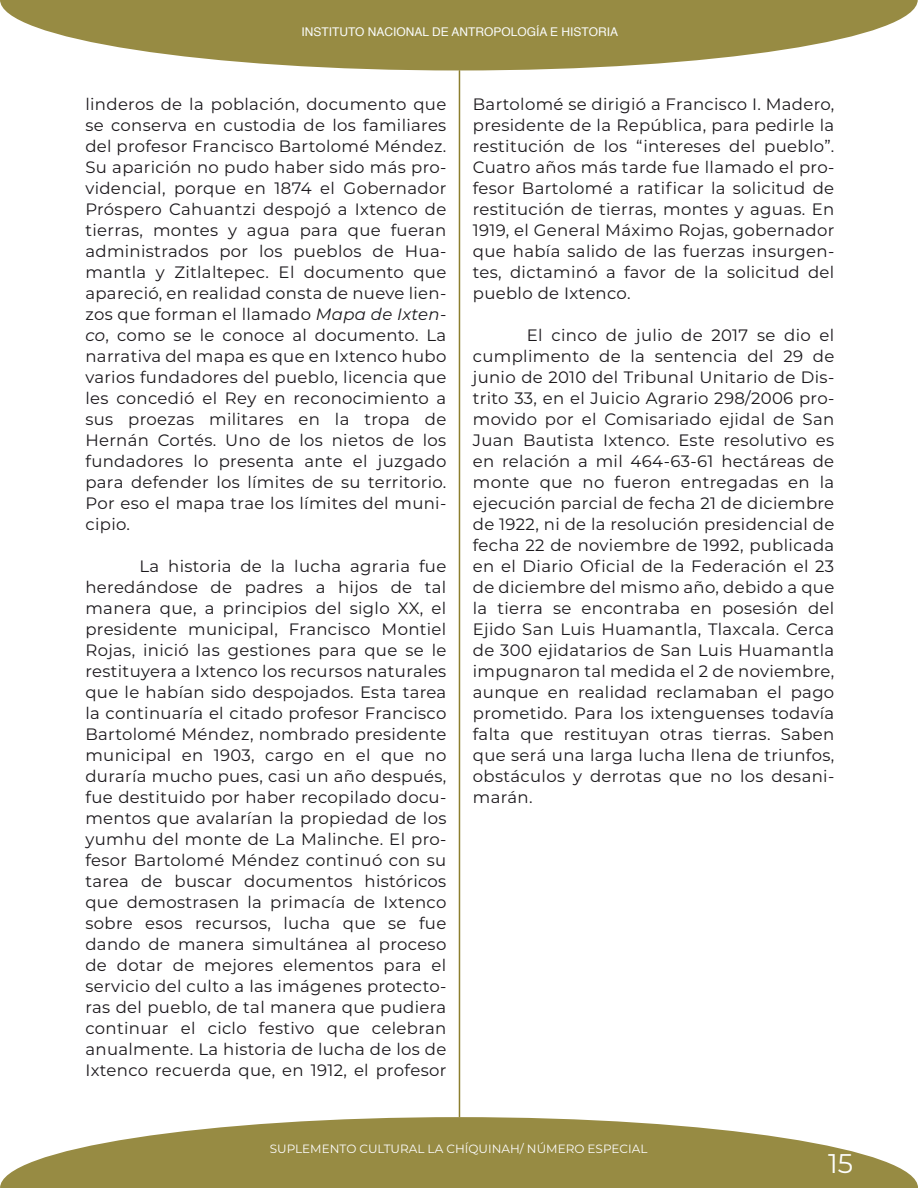
<style>
.page{position:relative;width:918px;height:1188px;background:#fff}
.page>*{position:absolute;margin:0;border:0;box-sizing:border-box;transform-origin:0 0}
.t1{font:27px "Montserrat";color:#fcfdfc}
.t2{font:16.5px/21px "Montserrat";letter-spacing:.02em;color:#1b181c;text-align:justify}
.t3{font:12px "Montserrat";color:#fcfcfc}
.t4{font:12px "Helvetica";color:#f9fbfa}
.s1{font-style:italic}
</style>
<div class="page">
<svg style="left:0;top:1117px;width:918px;height:71px;fill:#978b43"></svg>
<svg style="left:0;top:0;width:918px;height:70px;fill:#978b43"></svg>
<hr style="left:459px;top:70px;width:1px;height:1047px;background:#8c7e2e">
<p class="t4" style="left:302px;top:22px;width:318px">INSTITUTO NACIONAL DE ANTROPOLOGÍA E HISTORIA</p>
<p class="t2" style="left:85px;top:93px;width:362px">linderos de la población, documento que se conserva en custodia de los familiares del profesor Francisco Bartolomé Méndez.<br>Su aparición no pudo haber sido más pro&shy;videncial, porque en 1874 el Gobernador Próspero Cahuantzi despojó a Ixtenco de tierras, montes y agua para que fueran administrados por los pueblos de Hua&shy;mantla y Zitlaltepec. El documento que apareció, en realidad consta de nueve lien&shy;zos que forman el llamado <span class="s1">Mapa de Ixten&shy;co</span>, como se le conoce al documento. La narrativa del mapa es que en Ixtenco hubo varios fundadores del pueblo, licencia que les concedió el Rey en reconocimiento a sus proezas militares en la tropa de Hernán Cortés. Uno de los nietos de los fundadores lo presenta ante el juzgado para defender los límites de su territorio.<br>Por eso el mapa trae los límites del muni&shy;cipio.</p>
<p class="t2" style="left:85px;top:555px;width:362px;text-indent:54px">La historia de la lucha agraria fue heredándose de padres a hijos de tal manera que, a principios del siglo XX, el presidente municipal, Francisco Montiel Rojas, inició las gestiones para que se le restituyera a Ixtenco los recursos naturales que le habían sido despojados. Esta tarea la continuaría el citado profesor Francisco Bartolomé Méndez, nombrado presidente municipal en 1903, cargo en el que no duraría mucho pues, casi un año después, fue destituido por haber recopilado docu&shy;mentos que avalarían la propiedad de los yumhu del monte de La Malinche. El pro&shy;fesor Bartolomé Méndez continuó con su tarea de buscar documentos históricos que demostrasen la primacía de Ixtenco sobre esos recursos, lucha que se fue dando de manera simultánea al proceso de dotar de mejores elementos para el servicio del culto a las imágenes protecto&shy;ras del pueblo, de tal manera que pudiera continuar el ciclo festivo que celebran anualmente. La historia de lucha de los de Ixtenco recuerda que, en 1912, el profesor</p>
<p class="t2" style="left:473px;top:93px;width:363px">Bartolomé se dirigió a Francisco I. Madero, presidente de la República, para pedirle la restitución de los “intereses del pueblo”.<br>Cuatro años más tarde fue llamado el pro&shy;fesor Bartolomé a ratificar la solicitud de restitución de tierras, montes y aguas. En 1919, el General Máximo Rojas, gobernador que había salido de las fuerzas insurgen&shy;tes, dictaminó a favor de la solicitud del pueblo de Ixtenco.</p>
<p class="t2" style="left:473px;top:324px;width:363px;text-indent:54px">El cinco de julio de 2017 se dio el cumplimento de la sentencia del 29 de junio de 2010 del Tribunal Unitario de Dis&shy;trito 33, en el Juicio Agrario 298/2006 pro&shy;movido por el Comisariado ejidal de San Juan Bautista Ixtenco. Este resolutivo es en relación a mil 464-63-61 hectáreas de monte que no fueron entregadas en la ejecución parcial de fecha 21 de diciembre de 1922, ni de la resolución presidencial de fecha 22 de noviembre de 1992, publicada en el Diario Oficial de la Federación el 23 de diciembre del mismo año, debido a que la tierra se encontraba en posesión del Ejido San Luis Huamantla, Tlaxcala. Cerca de 300 ejidatarios de San Luis Huamantla impugnaron tal medida el 2 de noviembre, aunque en realidad reclamaban el pago prometido. Para los ixtenguenses todavía falta que restituyan otras tierras. Saben que será una larga lucha llena de triunfos, obstáculos y derrotas que no los desani&shy;marán.</p>
<p class="t3" style="left:270px;top:1141px;width:379px">SUPLEMENTO CULTURAL LA CHÍQUINAH/ NÚMERO ESPECIAL</p>
<h1 class="t1" style="left:828px;top:1145px;width:27px">15</h1>
</div>
